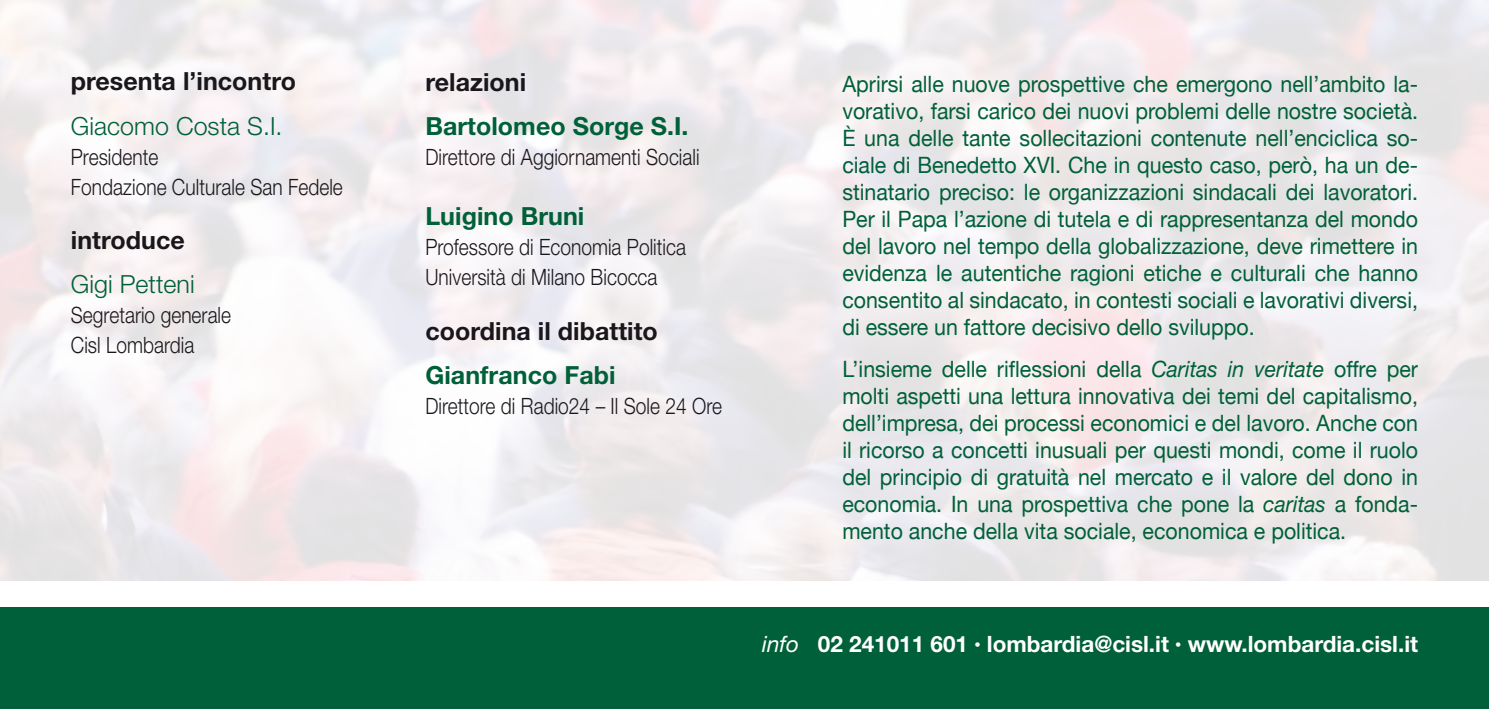
<style>
.page{position:relative;width:1489px;height:709px;background:#fff}
.page>*{position:absolute;margin:0;border:0;box-sizing:border-box;transform-origin:0 0}
.t1{font:700 25px "Helvetica Neue";color:#1a171c}
.t2{font:700 25px "Helvetica Neue";color:#006039}
.t3{font:300 25px "Helvetica Neue";color:#006039}
.t4{font:22.5px/27px "Helvetica Neue";color:#006039;text-align:justify;scale:.95 1}
.t5{font:300 22.5px/30px "Helvetica Neue";color:#1a171c;scale:.85 1}
.t6{font:700 22.5px "Helvetica Neue";color:#fff}
.s1{font-style:italic}
.s2{font-weight:400;font-style:italic}
.s3{font-size:12.5px}
</style>
<div class="page">
<div style="left:0;top:591px;width:1488px;height:118px;background:#006039"></div>
<div style="left:0;top:581px;width:1488px;height:26px;background:#fff"></div>
<p class="t1" style="left:71px;top:66px;width:226px">presenta l’incontro</p>
<p class="t3" style="left:71px;top:110px;width:213px">Giacomo Costa S.I.</p>
<p class="t5" style="left:71px;top:141px;width:321px">Presidente<br>Fondazione Culturale San Fedele</p>
<p class="t1" style="left:71px;top:224px;width:115px">introduce</p>
<p class="t3" style="left:71px;top:269px;width:125px">Gigi Petteni</p>
<p class="t5" style="left:71px;top:299px;width:190px">Segretario generale<br>Cisl Lombardia</p>
<p class="t1" style="left:425px;top:67px;width:102px">relazioni</p>
<p class="t2" style="left:425px;top:111px;width:265px">Bartolomeo Sorge S.I.</p>
<p class="t5" style="left:425px;top:142px;width:324px">Direttore di Aggiornamenti Sociali</p>
<p class="t2" style="left:425px;top:201px;width:160px">Luigino Bruni</p>
<p class="t5" style="left:425px;top:232px;width:308px">Professore di Economia Politica<br>Università di Milano Bicocca</p>
<p class="t1" style="left:425px;top:315px;width:234px">coordina il dibattito</p>
<p class="t2" style="left:425px;top:359px;width:191px">Gianfranco Fabi</p>
<p class="t5" style="left:425px;top:390px;width:350px">Direttore di Radio24 – Il Sole 24 Ore</p>
<p class="t4" style="left:842px;top:70px;width:607px">Aprirsi alle nuove prospettive che emergono nell’ambito la&shy;vorativo, farsi carico dei nuovi problemi delle nostre società.<br>È una delle tante sollecitazioni contenute nell’enciclica so&shy;ciale di Benedetto XVI. Che in questo caso, però, ha un de&shy;stinatario preciso: le organizzazioni sindacali dei lavoratori.<br>Per il Papa l’azione di tutela e di rappresentanza del mondo del lavoro nel tempo della globalizzazione, deve rimettere in evidenza le autentiche ragioni etiche e culturali che hanno consentito al sindacato, in contesti sociali e lavorativi diversi, di essere un fattore decisivo dello sviluppo.</p>
<p class="t4" style="left:842px;top:355px;width:607px">L’insieme delle riflessioni della <span class="s1">Caritas in veritate</span> offre per molti aspetti una lettura innovativa dei temi del capitalismo, dell’impresa, dei processi economici e del lavoro. Anche con il ricorso a concetti inusuali per questi mondi, come il ruolo del principio di gratuità nel mercato e il valore del dono in economia. In una prospettiva che pone la <span class="s1">caritas</span> a fonda&shy;mento anche della vita sociale, economica e politica.</p>
<p class="t6" style="left:762px;top:630px;width:657px"><span class="s2">info</span> 02 241011 601 <span class="s3">•</span> lombardia@cisl.it <span class="s3">•</span> www.lombardia.cisl.it</p>
</div>
